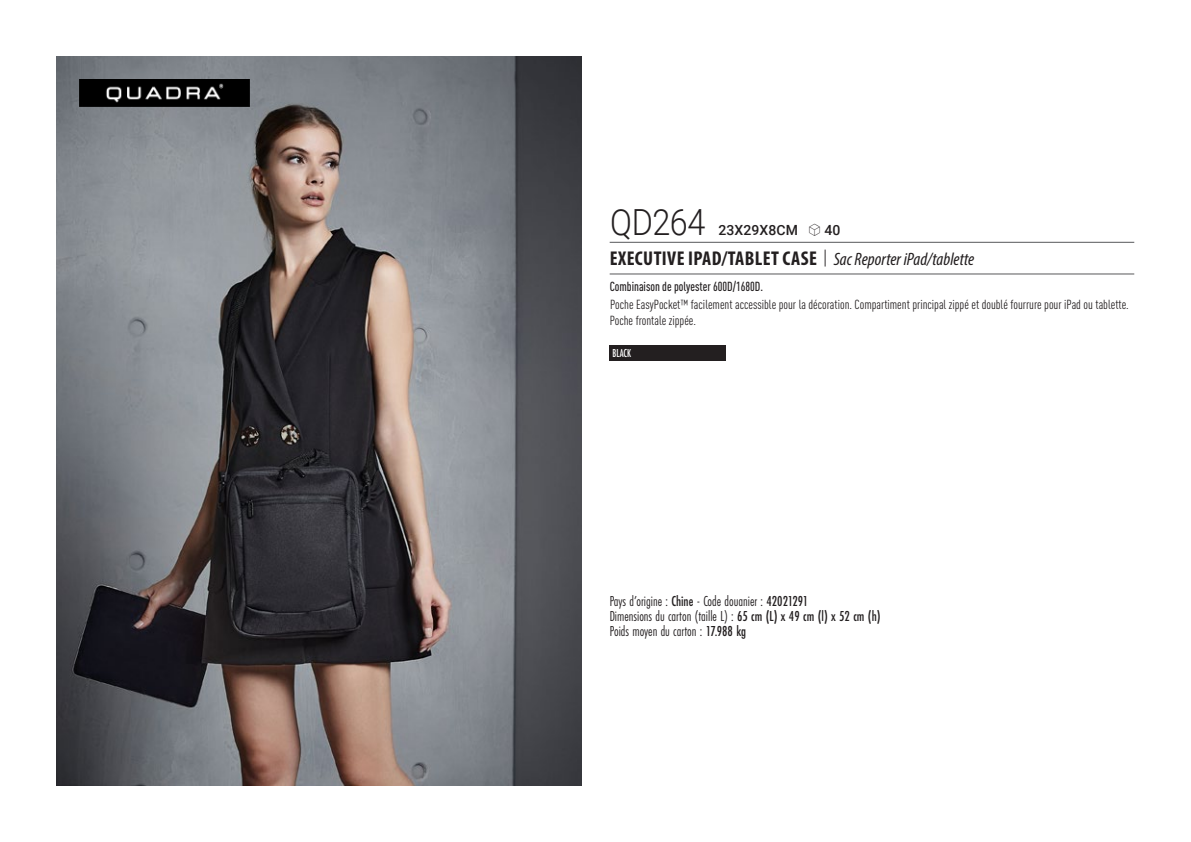
<style>
.page{position:relative;width:1191px;height:842px;background:#fff}
.page>*{position:absolute;margin:0;border:0;box-sizing:border-box;transform-origin:0 0}
.t1{font:300 36px "Roboto";letter-spacing:-.015em;color:#231f20;scale:.9 1}
.t2{font:700 condensed 20px "Myriad Pro";letter-spacing:.02em;color:#231f20}
.t3{font:15px "Futura PT Cond";color:#231f20;scale:.95 1}
.t4{font:500 14px "Roboto";letter-spacing:.005em;color:#231f20}
.t5{font:condensed 13px/16px "DIN Pro";color:#231f20}
.grammage_2020{font:500 condensed 13px "DIN Pro";color:#231f20;scale:.95 1}
.Coloris_nuancier_bla{font:500 12px "Futura PT Cond";letter-spacing:-.01em;color:#fff;scale:.9 1}
.s1{font-family:"Linotype Shapeshifter";font-weight:400;font-size:16px}
.s2{font-family:"Roboto Condensed";font-weight:300;font-stretch:normal}
.s3{font-family:"Myriad Variable Concept";font-weight:400;font-style:italic;font-stretch:normal;font-size:18px}
.s4{font-weight:500}
</style>
<div class="page">
<img style="left:57px;top:57px;width:524px;height:728px">
<img style="left:79px;top:79px;width:170px;height:28px">
<div style="left:609px;top:345px;width:117px;height:16px;background:#231f20"></div>
<hr style="left:609px;top:242px;width:525px;height:1px;background:#57585a">
<hr style="left:609px;top:274px;width:525px;height:1px;background:#57585a">
<p class="t1" style="left:610px;top:197px;width:107px">QD264</p>
<p class="t4" style="left:718px;top:220px;width:123px">23X29X8CM <span class="s1">S</span> 40</p>
<p class="t2" style="left:610px;top:246px;width:366px">EXECUTIVE IPAD/TABLET CASE <span class="s2">|</span> <span class="s3">Sac Reporter iPad/tablette</span></p>
<p class="grammage_2020" style="left:609px;top:277px;width:163px">Combinaison de polyester 600D/1680D.</p>
<p class="t5" style="left:609px;top:296px;width:520px">Poche EasyPocket™ facilement accessible pour la décoration. Compartiment principal zippé et doublé fourrure pour iPad ou tablette.<br>Poche frontale zippée.</p>
<p class="Coloris_nuancier_bla" style="left:612px;top:346px;width:22px">BLACK</p>
<p class="t3" style="left:609px;top:592px;width:210px">Pays d’origine : <span class="s4">Chine</span> - Code douanier : <span class="s4">42021291</span></p>
<p class="t3" style="left:609px;top:607px;width:287px">Dimensions du carton (taille L) : <span class="s4">65 cm (L) x 49 cm (l) x 52 cm (h)</span></p>
<p class="t3" style="left:609px;top:622px;width:145px">Poids moyen du carton : <span class="s4">17.988 kg</span></p>
</div>
